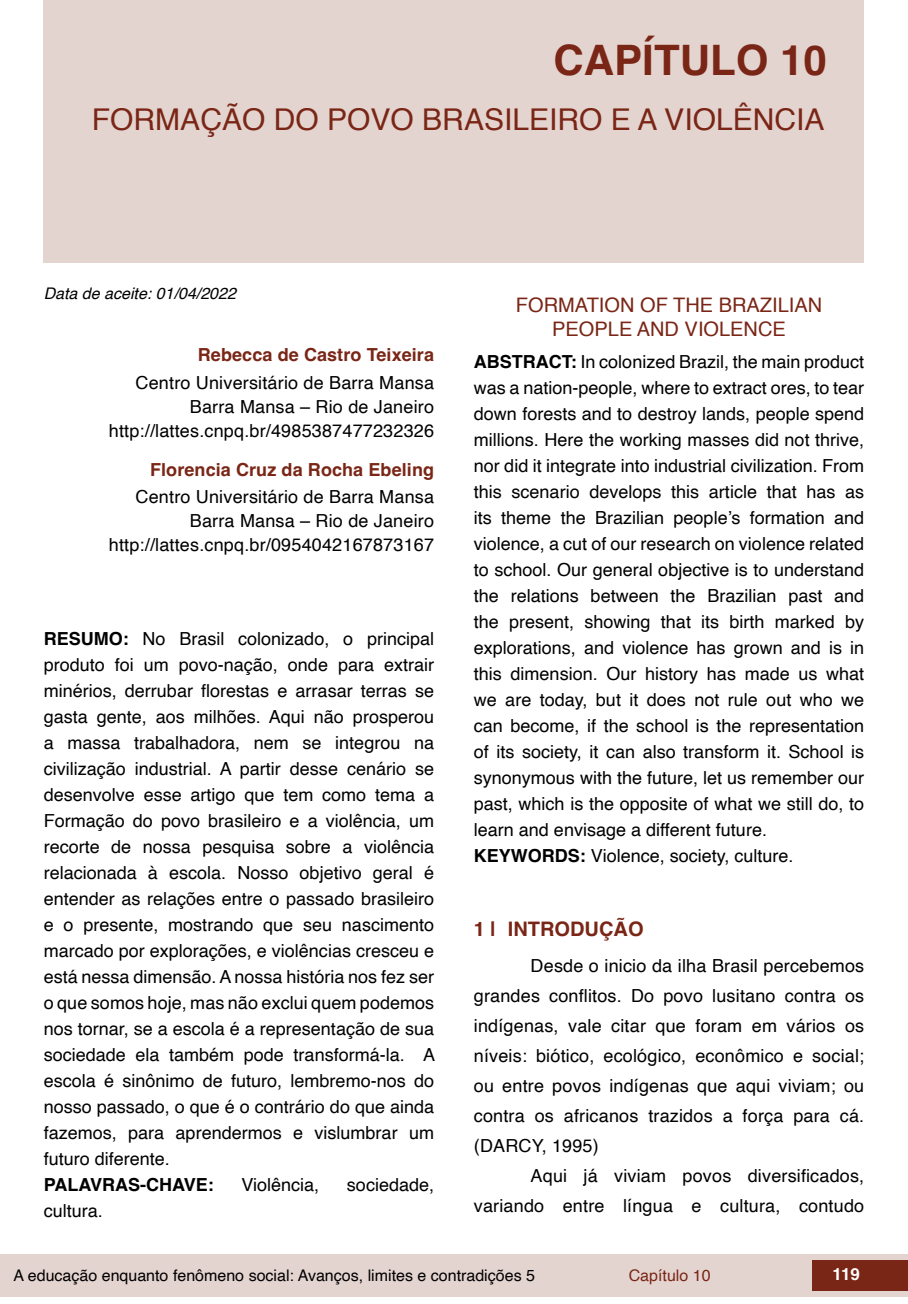
<style>
.page{position:relative;width:908px;height:1304px;background:#fff}
.page>*{position:absolute;margin:0;border:0;box-sizing:border-box;transform-origin:0 0}
.t1{font:700 42px "Helvetica";color:#7a2616}
.t2{font:30px "Helvetica";color:#7a2616}
.t3{font:20px/24px "Helvetica";color:#7a2616;text-align:center}
.t4{font:700 20px "Helvetica";color:#7a2616}
.t5{font:18px/26px "Helvetica";color:#000;text-align:right}
.t6{font:700 18px "Helvetica";letter-spacing:.005em;color:#7a2616}
.t7{font:700 18px "Helvetica";color:#000}
.t8{font:700 16.8px "Helvetica";color:#fff}
.t9{font:16px "Helvetica";color:#000}
.t10{font:italic 16px "Helvetica";color:#000}
.t11{font:16px "Helvetica";color:#7a2616}
.s1{font-weight:700}
</style>
<div class="page">
<div style="left:0;top:1254px;width:906px;height:43px;background:#e4d4d0"></div>
<div style="left:812px;top:1261px;width:95px;height:30px;background:#7a2616"></div>
<div style="left:44px;top:0;width:819px;height:263px;background:#e4d4d0"></div>
<h1 class="t1" style="left:553px;top:35px;width:275px">CAPÍTULO 10</h1>
<h2 class="t2" style="left:92px;top:96px;width:733px">FORMAÇÃO DO POVO BRASILEIRO E A VIOLÊNCIA</h2>
<p class="t10" style="left:44px;top:280px;width:194px">Data de aceite: 01/04/2022</p>
<p class="t6" style="left:198px;top:344px;width:238px">Rebecca de Castro Teixeira</p>
<p class="t5" style="left:109px;top:371px;width:326px;line-height:24px">Centro Universitário de Barra Mansa<br>Barra Mansa – Rio de Janeiro http://lattes.cnpq.br/4985387477232326</p>
<p class="t6" style="left:150px;top:459px;width:285px">Florencia Cruz da Rocha Ebeling</p>
<p class="t5" style="left:109px;top:486px;width:326px;line-height:24px">Centro Universitário de Barra Mansa<br>Barra Mansa – Rio de Janeiro http://lattes.cnpq.br/0954042167873167</p>
<p class="t5" style="left:44px;top:627px;width:393px;text-align:justify"><span class="s1">RESUMO:</span> No Brasil colonizado, o principal produto foi um povo-nação, onde para extrair minérios, derrubar florestas e arrasar terras se gasta gente, aos milhões. Aqui não prosperou a massa trabalhadora, nem se integrou na civilização industrial. A partir desse cenário se desenvolve esse artigo que tem como tema a Formação do povo brasileiro e a violência, um recorte de nossa pesquisa sobre a violência relacionada à escola. Nosso objetivo geral é entender as relações entre o passado brasileiro e o presente, mostrando que seu nascimento marcado por explorações, e violências cresceu e está nessa dimensão. A nossa história nos fez ser o que somos hoje, mas não exclui quem podemos nos tornar, se a escola é a representação de sua sociedade ela também pode transformá-la. A escola é sinônimo de futuro, lembremo-nos do nosso passado, o que é o contrário do que ainda fazemos, para aprendermos e vislumbrar um futuro diferente.</p>
<p class="t7" style="left:44px;top:1174px;width:172px">PALAVRAS-CHAVE:</p>
<p class="t5" style="left:241px;top:1172px;width:79px">Violência,</p>
<p class="t5" style="left:347px;top:1172px;width:89px">sociedade,</p>
<p class="t5" style="left:44px;top:1198px;width:61px">cultura.</p>
<p class="t3" style="left:515px;top:294px;width:307px">FORMATION OF THE BRAZILIAN<br>PEOPLE AND VIOLENCE</p>
<p class="t5" style="left:473px;top:349px;width:392px;text-align:left"><span class="s1">ABSTRACT:</span> In colonized Brazil, the main product was a nation-people, where to extract ores, to tear down forests and to destroy lands, people spend millions. Here the working masses did not thrive, nor did it integrate into industrial civilization. From this scenario develops this article that has as its theme the Brazilian people’s formation and violence, a cut of our research on violence related to school. Our general objective is to understand the relations between the Brazilian past and the present, showing that its birth marked by explorations, and violence has grown and is in this dimension. Our history has made us what we are today, but it does not rule out who we can become, if the school is the representation of its society, it can also transform it. School is synonymous with the future, let us remember our past, which is the opposite of what we still do, to learn and envisage a different future.<br><span class="s1">KEYWORDS:</span> Violence, society, culture.</p>
<p class="t4" style="left:473px;top:917px;width:171px">1 | INTRODUÇÃO</p>
<p class="t5" style="left:473px;top:951px;width:392px;line-height:30px;text-align:justify;text-indent:57px">Desde o inicio da ilha Brasil percebemos grandes conflitos. Do povo lusitano contra os indígenas, vale citar que foram em vários os níveis: biótico, ecológico, econômico e social; ou entre povos indígenas que aqui viviam; ou contra os africanos trazidos a força para cá. (DARCY, 1995)</p>
<p class="t5" style="left:473px;top:1161px;width:392px;line-height:30px">Aqui já viviam povos diversificados, variando entre língua e cultura, contudo</p>
<p class="t9" style="left:14px;top:1263px;width:522px">A educação enquanto fenômeno social: Avanços, limites e contradições 5</p>
<p class="t11" style="left:628px;top:1263px;width:83px">Capítulo 10</p>
<p class="t8" style="left:832px;top:1264px;width:29px">119</p>
</div>
